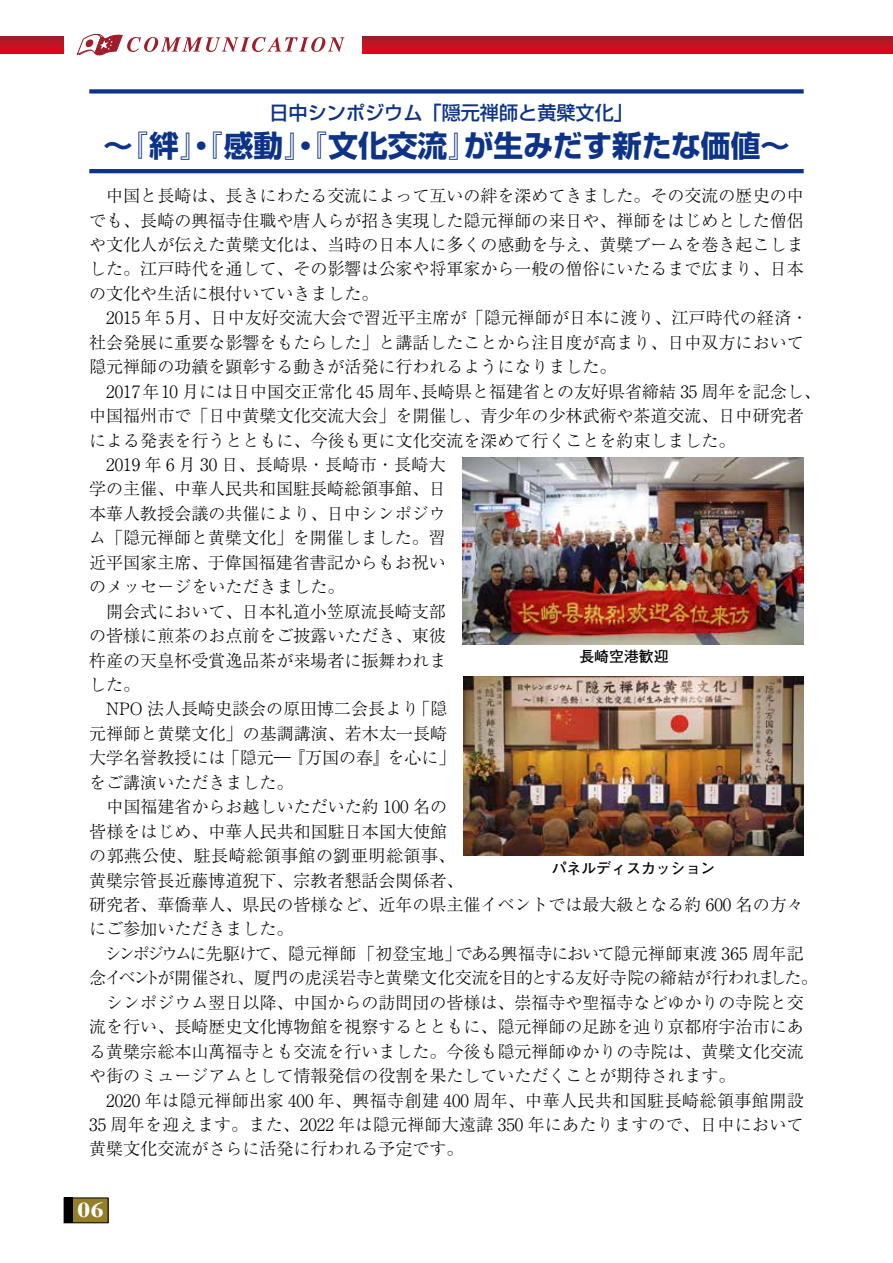
<style>
.page{position:relative;width:893px;height:1263px;background:#fff}
.page>*{position:absolute;margin:0;border:0;box-sizing:border-box;transform-origin:0 0}
.t1{font:700 29.7px "Shin Go Pr 6";color:#0c3388}
.t2{font:700 21.3px "Times New Roman";color:#fff;scale:1.25 1}
.t3{font:500 19.2px "Shin Go Pr 6";color:#0c3388}
.t4{font:300 16.95px/24.5px "Ryumin Pr 6";color:#000}
.t5{font:700 14.85px "Futo Go B101 Pr 6";color:#000}
</style>
<div class="page">
<svg style="left:0;top:36px;width:880px;height:17px;background:#bf1324"></svg>
<svg style="left:880px;top:36px;width:13px;height:17px"></svg>
<div style="left:64px;top:34px;width:297px;height:21px;background:#fff"></div>
<div style="left:64px;top:1198px;width:44px;height:25px;background:#947f28"></div>
<div style="left:64px;top:1197px;width:44px;height:26px;border:1px solid #000"></div>
<div style="left:64px;top:1197px;width:8px;height:26px;background:#000"></div>
<svg style="left:77px;top:34px;width:268px;height:22px"></svg>
<div style="left:89px;top:89px;width:715px;height:5px;background:#0c3388"></div>
<hr style="left:89px;top:169px;width:715px;height:4px;background:#0c3388">
<img style="left:463px;top:676px;width:341px;height:179px">
<img style="left:463px;top:457px;width:340px;height:187px">
<p class="t3" style="left:269px;top:97px;width:365px">日中シンポジウム「隠元禅師と黄檗文化」</p>
<h1 class="t1" style="left:103px;top:122px;width:688px">～『絆』・『感動』・『文化交流』が生みだす新たな価値～</h1>
<p class="t4" style="left:89px;top:182px;width:733px">　中国と長崎は、長きにわたる交流によって互いの絆を深めてきました。その交流の歴史の中でも、長崎の興福寺住職や唐人らが招き実現した隠元禅師の来日や、禅師をはじめとした僧侶や文化人が伝えた黄檗文化は、当時の日本人に多くの感動を与え、黄檗ブームを巻き起こしました。江戸時代を通して、その影響は公家や将軍家から一般の僧俗にいたるまで広まり、日本の文化や生活に根付いていきました。<br>　2015 年 5月、日中友好交流大会で習近平主席が「隠元禅師が日本に渡り、江戸時代の経済・社会発展に重要な影響をもたらした」と講話したことから注目度が高まり、日中双方において隠元禅師の功績を顕彰する動きが活発に行われるようになりました。<br>　2017年10 月には日中国交正常化 45 周年、長崎県と福建省との友好県省締結 35 周年を記念し、中国福州市で「日中黄檗文化交流大会」を開催し、青少年の少林武術や茶道交流、日中研究者による発表を行うとともに、今後も更に文化交流を深めて行くことを約束しました。<br>　2019 年 6 月 30 日、長崎県・長崎市・長崎大<br>学の主催、中華人民共和国駐長崎総領事館、日<br>本華人教授会議の共催により、日中シンポジウ<br>ム「隠元禅師と黄檗文化」を開催しました。習<br>近平国家主席、于偉国福建省書記からもお祝い<br>のメッセージをいただきました。<br>　開会式において、日本礼道小笠原流長崎支部<br>の皆様に煎茶のお点前をご披露いただき、東彼<br>杵産の天皇杯受賞逸品茶が来場者に振舞われま<br>した。<br>　NPO 法人長崎史談会の原田博二会長より「隠<br>元禅師と黄檗文化」の基調講演、若木太一長崎<br>大学名誉教授には「隠元―『万国の春』を心に」<br>をご講演いただきました。<br>　中国福建省からお越しいただいた約 100 名の<br>皆様をはじめ、中華人民共和国駐日本国大使館<br>の郭燕公使、駐長崎総領事館の劉亜明総領事、<br>黄檗宗管長近藤博道猊下、宗教者懇話会関係者、<br>研究者、華僑華人、県民の皆様など、近年の県主催イベントでは最大級となる約 600 名の方々にご参加いただきました。<br>　シンポジウムに先駆けて、隠元禅師「初登宝地」である興福寺において隠元禅師東渡 365 周年記念イベントが開催され、厦門の虎渓岩寺と黄檗文化交流を目的とする友好寺院の締結が行われました。　シンポジウム翌日以降、中国からの訪問団の皆様は、崇福寺や聖福寺などゆかりの寺院と交流を行い、長崎歴史文化博物館を視察するとともに、隠元禅師の足跡を辿り京都府宇治市にある黄檗宗総本山萬福寺とも交流を行いました。今後も隠元禅師ゆかりの寺院は、黄檗文化交流や街のミュージアムとして情報発信の役割を果たしていただくことが期待されます。<br>　2020 年は隠元禅師出家 400 年、興福寺創建 400 周年、中華人民共和国駐長崎総領事館開設35 周年を迎えます。また、2022 年は隠元禅師大遠諱 350 年にあたりますので、日中において黄檗文化交流がさらに活発に行われる予定です。</p>
<p class="t5" style="left:579px;top:644px;width:91px">長崎空港歓迎</p>
<p class="t5" style="left:552px;top:857px;width:165px">パネルディスカッション</p>
<p class="t2" style="left:77px;top:1195px;width:23px">06</p>
</div>
